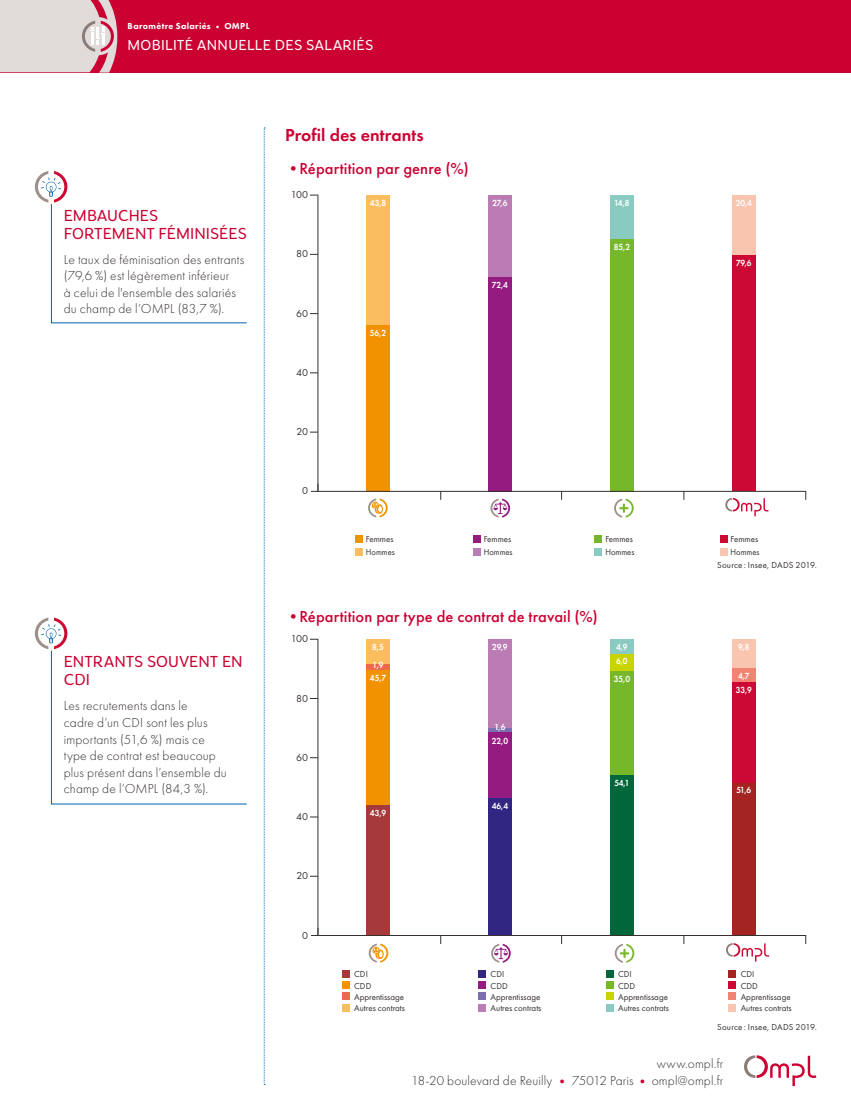
<style>
.page{position:relative;width:851px;height:1106px;background:#fff}
.page>*{position:absolute;margin:0;border:0;box-sizing:border-box;transform-origin:0 0}
.t1{font:600 18px "Futura PT";color:#cb0132}
.t2{font:500 16.5px "Futura PT";letter-spacing:.005em;color:#cb0132}
.t3{font:300 16.5px/18px "Congenial";color:#cb0132}
.t4{font:300 15px "Congenial";letter-spacing:.01em;color:#fff}
.t5{font:300 13.5px/16.5px "Futura PT";letter-spacing:.01em;color:#352f2d}
.t6{font:10.5px "Futura PT";color:#37302f}
.t7{font:600 9.15px "Futura PT";color:#fff;scale:.9 1}
.t8{font:9px "Futura PT";color:#37302f}
.t9{font:9px "Futura PT";letter-spacing:.025em;color:#352f2d}
.t10{font:9px "Futura PT";color:#37302f;scale:.95 1}
.t11{font:800 9px "Futura PT";letter-spacing:.035em;color:#fff}
.s1{color:#cb0132}
</style>
<div class="page">
<div style="left:0;top:0;width:850px;height:72px;background:#cb0132"></div>
<svg style="left:264px;top:128px;width:1px;height:957px"></svg>
<svg style="left:744px;top:1055px;width:72px;height:31px"></svg>
<svg style="left:0;top:0;width:117px;height:73px;background:#decacc"></svg>
<div style="left:355px;top:548px;width:7px;height:7px;background:#fbbe5e"></div>
<div style="left:355px;top:535px;width:7px;height:7px;background:#f39200"></div>
<div style="left:473px;top:548px;width:7px;height:7px;background:#bb7cb3"></div>
<div style="left:473px;top:535px;width:7px;height:7px;background:#951b81"></div>
<div style="left:594px;top:548px;width:7px;height:7px;background:#8acbc1"></div>
<div style="left:594px;top:535px;width:7px;height:7px;background:#76b82a"></div>
<div style="left:719px;top:548px;width:8px;height:7px;background:#f9c5af"></div>
<div style="left:719px;top:535px;width:8px;height:7px;background:#cc0935"></div>
<svg style="left:725px;top:498px;width:43px;height:18px"></svg>
<svg style="left:490px;top:498px;width:20px;height:19px"></svg>
<svg style="left:368px;top:498px;width:19px;height:19px"></svg>
<svg style="left:614px;top:498px;width:19px;height:19px"></svg>
<div style="left:366px;top:195px;width:23px;height:130px;background:#fbbe5e"></div>
<div style="left:488px;top:195px;width:23px;height:82px;background:#bb7cb3"></div>
<div style="left:610px;top:195px;width:23px;height:44px;background:#8acbc1"></div>
<div style="left:732px;top:195px;width:23px;height:60px;background:#f9c5af"></div>
<div style="left:366px;top:325px;width:23px;height:166px;background:#f39200"></div>
<div style="left:488px;top:277px;width:23px;height:214px;background:#951b81"></div>
<div style="left:610px;top:239px;width:23px;height:252px;background:#76b82a"></div>
<div style="left:732px;top:255px;width:23px;height:236px;background:#cc0935"></div>
<hr style="left:318px;top:491px;width:487px;height:1px;background:#37302f">
<hr style="left:317px;top:195px;width:1px;height:296px;background:#37302f">
<svg style="left:311px;top:484px;width:7px;height:8px"></svg>
<div style="left:342px;top:970px;width:7px;height:7px;background:#a6393a"></div>
<div style="left:342px;top:981px;width:7px;height:7px;background:#f39200"></div>
<div style="left:342px;top:992px;width:7px;height:7px;background:#ed694b"></div>
<div style="left:342px;top:1004px;width:7px;height:7px;background:#fbbe5e"></div>
<div style="left:478px;top:970px;width:7px;height:7px;background:#312783"></div>
<div style="left:478px;top:981px;width:7px;height:7px;background:#951b81"></div>
<div style="left:478px;top:992px;width:7px;height:7px;background:#7c6eb0"></div>
<div style="left:478px;top:1004px;width:7px;height:7px;background:#bb7cb3"></div>
<div style="left:606px;top:970px;width:7px;height:7px;background:#00673a"></div>
<div style="left:606px;top:981px;width:7px;height:7px;background:#76b82a"></div>
<div style="left:606px;top:992px;width:7px;height:7px;background:#c8d300"></div>
<div style="left:606px;top:1004px;width:7px;height:7px;background:#8acbc1"></div>
<div style="left:728px;top:970px;width:7px;height:7px;background:#a42422"></div>
<div style="left:728px;top:981px;width:7px;height:7px;background:#cc0935"></div>
<div style="left:728px;top:992px;width:7px;height:7px;background:#f08372"></div>
<div style="left:728px;top:1004px;width:7px;height:7px;background:#f9c5af"></div>
<svg style="left:726px;top:943px;width:43px;height:18px"></svg>
<svg style="left:491px;top:943px;width:19px;height:19px"></svg>
<svg style="left:368px;top:943px;width:20px;height:19px"></svg>
<svg style="left:614px;top:943px;width:20px;height:19px"></svg>
<div style="left:366px;top:639px;width:23px;height:25px;background:#fbbe5e"></div>
<div style="left:488px;top:639px;width:23px;height:89px;background:#bb7cb3"></div>
<div style="left:610px;top:639px;width:23px;height:14px;background:#8acbc1"></div>
<div style="left:732px;top:639px;width:23px;height:29px;background:#f9c5af"></div>
<div style="left:366px;top:664px;width:23px;height:6px;background:#ed694b"></div>
<div style="left:488px;top:728px;width:23px;height:5px;background:#7c6eb0"></div>
<div style="left:610px;top:653px;width:23px;height:18px;background:#c8d300"></div>
<div style="left:732px;top:668px;width:23px;height:14px;background:#f08372"></div>
<div style="left:366px;top:670px;width:23px;height:135px;background:#f39200"></div>
<div style="left:488px;top:733px;width:23px;height:65px;background:#951b81"></div>
<div style="left:610px;top:671px;width:23px;height:104px;background:#76b82a"></div>
<div style="left:732px;top:682px;width:23px;height:100px;background:#cc0935"></div>
<div style="left:366px;top:805px;width:23px;height:130px;background:#a6393a"></div>
<div style="left:488px;top:798px;width:23px;height:137px;background:#312783"></div>
<div style="left:610px;top:775px;width:23px;height:160px;background:#00673a"></div>
<div style="left:732px;top:782px;width:23px;height:153px;background:#a42422"></div>
<hr style="left:318px;top:935px;width:487px;height:1px;background:#37302f">
<hr style="left:317px;top:639px;width:1px;height:296px;background:#37302f">
<svg style="left:311px;top:928px;width:7px;height:8px"></svg>
<svg style="left:35px;top:171px;width:212px;height:152px"></svg>
<svg style="left:35px;top:617px;width:212px;height:187px"></svg>
<p class="t11" style="left:128px;top:20px;width:124px">Baromètre Salariés • OMPL</p>
<p class="t4" style="left:128px;top:36px;width:247px">MOBILITÉ ANNUELLE DES SALARIÉS</p>
<h1 class="t1" style="left:285px;top:124px;width:140px">Profil des entrants</h1>
<p class="t2" style="left:285px;top:158px;width:185px">•Répartition par genre (%)</p>
<p class="t3" style="left:64px;top:206px;width:184px">EMBAUCHES<br>FORTEMENT FÉMINISÉES</p>
<p class="t5" style="left:64px;top:251px;width:182px">Le taux de féminisation des entrants (79,6 %) est légèrement inférieur<br>à celui de l'ensemble des salariés du champ de l’OMPL (83,7 %).</p>
<p class="t3" style="left:64px;top:653px;width:180px">ENTRANTS SOUVENT EN<br>CDI</p>
<p class="t5" style="left:64px;top:698px;width:164px">Les recrutements dans le<br>cadre d’un CDI sont les plus importants (51,6 %) mais ce type de contrat est beaucoup plus présent dans l’ensemble du champ de l’OMPL (84,3 %).</p>
<p class="t6" style="left:291px;top:188px;width:19px">100</p>
<p class="t6" style="left:296px;top:248px;width:13px">80</p>
<p class="t6" style="left:296px;top:307px;width:13px">60</p>
<p class="t6" style="left:296px;top:366px;width:13px">40</p>
<p class="t6" style="left:296px;top:425px;width:13px">20</p>
<p class="t6" style="left:302px;top:485px;width:7px">0</p>
<p class="t7" style="left:370px;top:197px;width:20px">43,8</p>
<p class="t7" style="left:492px;top:197px;width:18px">27,6</p>
<p class="t7" style="left:614px;top:197px;width:18px">14,8</p>
<p class="t7" style="left:735px;top:197px;width:20px">20,4</p>
<p class="t7" style="left:370px;top:327px;width:20px">56,2</p>
<p class="t8" style="left:366px;top:533px;width:29px">Femmes</p>
<p class="t10" style="left:366px;top:546px;width:32px">Hommes</p>
<p class="t7" style="left:492px;top:279px;width:19px">72,4</p>
<p class="t8" style="left:483px;top:533px;width:29px">Femmes</p>
<p class="t10" style="left:483px;top:546px;width:32px">Hommes</p>
<p class="t7" style="left:613px;top:241px;width:20px">85,2</p>
<p class="t7" style="left:736px;top:257px;width:19px">79,6</p>
<p class="t8" style="left:605px;top:533px;width:29px">Femmes</p>
<p class="t10" style="left:605px;top:546px;width:32px">Hommes</p>
<p class="t8" style="left:730px;top:533px;width:29px">Femmes</p>
<p class="t10" style="left:730px;top:546px;width:32px">Hommes</p>
<p class="t9" style="left:717px;top:560px;width:101px">Source: Insee, DADS 2019.</p>
<p class="t2" style="left:285px;top:606px;width:314px">•Répartition par type de contrat de travail (%)</p>
<p class="t6" style="left:291px;top:632px;width:19px">100</p>
<p class="t6" style="left:296px;top:692px;width:13px">80</p>
<p class="t6" style="left:296px;top:751px;width:13px">60</p>
<p class="t6" style="left:296px;top:810px;width:13px">40</p>
<p class="t6" style="left:296px;top:869px;width:13px">20</p>
<p class="t6" style="left:302px;top:928px;width:7px">0</p>
<p class="t7" style="left:372px;top:641px;width:14px">8,5</p>
<p class="t7" style="left:492px;top:641px;width:19px">29,9</p>
<p class="t7" style="left:616px;top:641px;width:14px">4,9</p>
<p class="t7" style="left:738px;top:641px;width:14px">9,8</p>
<p class="t7" style="left:372px;top:659px;width:13px">1,9</p>
<p class="t7" style="left:616px;top:655px;width:14px">6,0</p>
<p class="t7" style="left:370px;top:672px;width:20px">45,7</p>
<p class="t7" style="left:738px;top:670px;width:14px">4,7</p>
<p class="t7" style="left:613px;top:673px;width:20px">35,0</p>
<p class="t7" style="left:370px;top:807px;width:19px">43,9</p>
<p class="t7" style="left:494px;top:721px;width:14px">1,6</p>
<p class="t7" style="left:491px;top:734px;width:20px">22,0</p>
<p class="t7" style="left:491px;top:800px;width:20px">46,4</p>
<p class="t7" style="left:614px;top:777px;width:18px">54,1</p>
<p class="t7" style="left:735px;top:684px;width:19px">33,9</p>
<p class="t7" style="left:736px;top:784px;width:18px">51,6</p>
<p class="t8" style="left:354px;top:969px;width:15px">CDI</p>
<p class="t8" style="left:490px;top:969px;width:15px">CDI</p>
<p class="t8" style="left:618px;top:969px;width:15px">CDI</p>
<p class="t8" style="left:740px;top:969px;width:15px">CDI</p>
<p class="t8" style="left:354px;top:980px;width:19px">CDD</p>
<p class="t8" style="left:490px;top:980px;width:19px">CDD</p>
<p class="t8" style="left:618px;top:980px;width:19px">CDD</p>
<p class="t8" style="left:740px;top:980px;width:19px">CDD</p>
<p class="t8" style="left:354px;top:991px;width:52px">Apprentissage</p>
<p class="t8" style="left:490px;top:991px;width:52px">Apprentissage</p>
<p class="t8" style="left:618px;top:991px;width:52px">Apprentissage</p>
<p class="t8" style="left:740px;top:991px;width:52px">Apprentissage</p>
<p class="t8" style="left:354px;top:1002px;width:52px">Autres contrats</p>
<p class="t8" style="left:490px;top:1002px;width:52px">Autres contrats</p>
<p class="t8" style="left:618px;top:1002px;width:52px">Autres contrats</p>
<p class="t8" style="left:740px;top:1002px;width:52px">Autres contrats</p>
<p class="t9" style="left:717px;top:1021px;width:101px">Source: Insee, DADS 2019.</p>
<p class="t5" style="left:411px;top:1055px;width:314px;text-align:right">www.ompl.fr<br>18-20 boulevard de Reuilly <span class="s1">•</span> 75012 Paris <span class="s1">•</span> ompl@ompl.fr</p>
</div>
